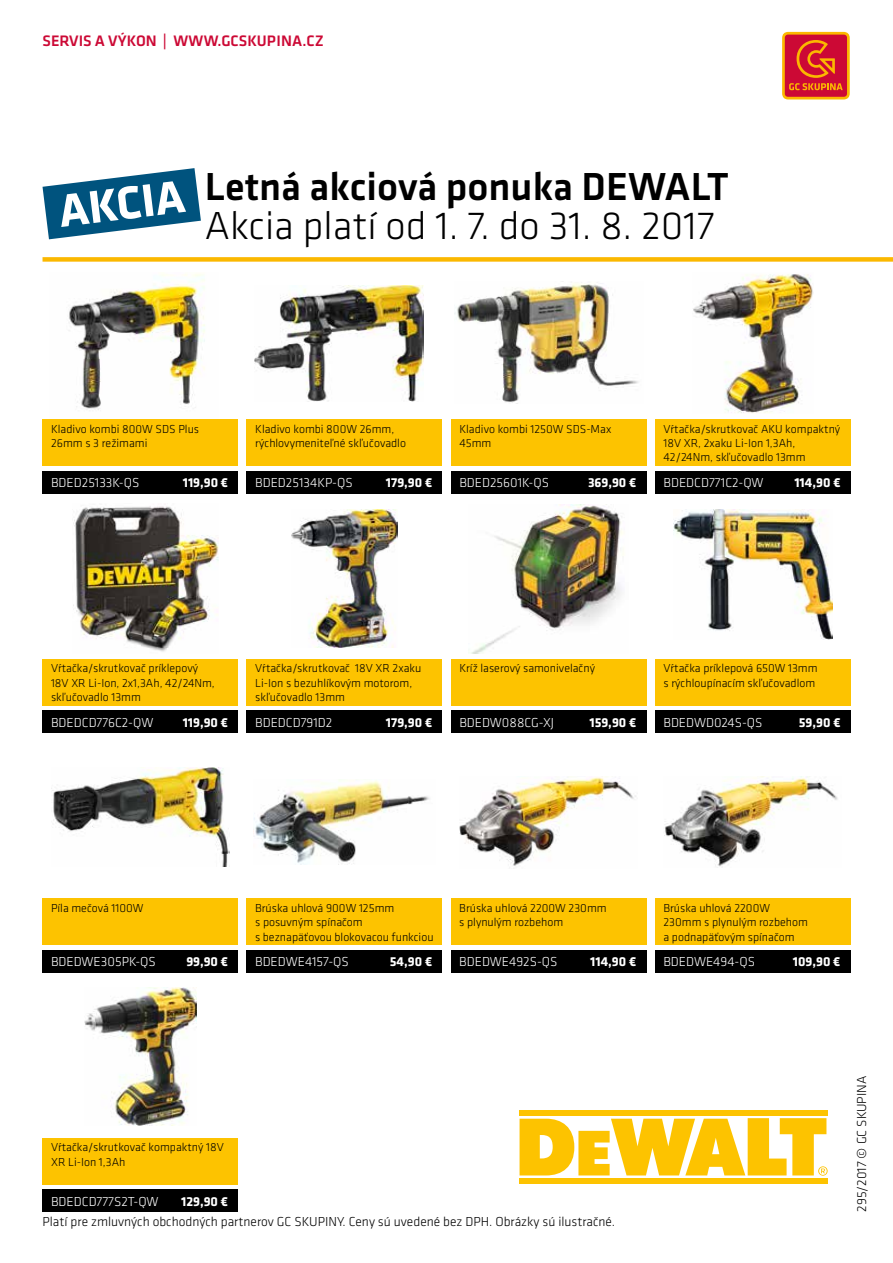
<style>
.page{position:relative;width:893px;height:1263px;background:#fff}
.page>*{position:absolute;margin:0;border:0;box-sizing:border-box;transform-origin:0 0}
.t1{font:300 40.5px "GC Klavika";color:#000}
.t2{font:500 40.5px "GC Klavika";color:#000}
.t3{font:500 15px "GC Klavika Head";color:#cc0935}
.t4{font:300 13.5px "GC Klavika";color:#fff}
.t5{font:300 13.5px "GC Klavika";color:#000}
.t6{font:700 13.5px "GC Klavika";color:#fff}
.t7{font:300 12px/14.4px "GC Klavika";color:#000}
</style>
<div class="page">
<img style="left:673px;top:510px;width:159px;height:129px">
<img style="left:69px;top:274px;width:136px;height:136px">
<div style="left:43px;top:419px;width:195px;height:47px;background:#fdc300"></div>
<div style="left:43px;top:471px;width:195px;height:22px;background:#000"></div>
<div style="left:43px;top:659px;width:195px;height:46px;background:#fdc300"></div>
<div style="left:43px;top:710px;width:195px;height:23px;background:#000"></div>
<div style="left:43px;top:898px;width:195px;height:47px;background:#fdc300"></div>
<div style="left:43px;top:950px;width:195px;height:22px;background:#000"></div>
<div style="left:247px;top:419px;width:195px;height:47px;background:#fdc300"></div>
<div style="left:247px;top:471px;width:195px;height:22px;background:#000"></div>
<div style="left:247px;top:659px;width:195px;height:46px;background:#fdc300"></div>
<div style="left:247px;top:710px;width:195px;height:23px;background:#000"></div>
<div style="left:247px;top:898px;width:195px;height:47px;background:#fdc300"></div>
<div style="left:247px;top:950px;width:195px;height:22px;background:#000"></div>
<div style="left:451px;top:419px;width:195px;height:47px;background:#fdc300"></div>
<div style="left:451px;top:471px;width:195px;height:22px;background:#000"></div>
<div style="left:451px;top:659px;width:195px;height:46px;background:#fdc300"></div>
<div style="left:451px;top:710px;width:195px;height:23px;background:#000"></div>
<div style="left:451px;top:898px;width:195px;height:47px;background:#fdc300"></div>
<div style="left:451px;top:950px;width:195px;height:22px;background:#000"></div>
<div style="left:655px;top:419px;width:195px;height:47px;background:#fdc300"></div>
<div style="left:655px;top:471px;width:195px;height:22px;background:#000"></div>
<div style="left:655px;top:659px;width:195px;height:46px;background:#fdc300"></div>
<div style="left:655px;top:710px;width:195px;height:23px;background:#000"></div>
<div style="left:655px;top:898px;width:195px;height:47px;background:#fdc300"></div>
<div style="left:655px;top:950px;width:195px;height:22px;background:#000"></div>
<div style="left:519px;top:1110px;width:308px;height:6px;background:#fdc300"></div>
<div style="left:519px;top:1178px;width:308px;height:6px;background:#fdc300"></div>
<svg style="left:520px;top:1118px;width:308px;height:58px"></svg>
<img style="left:454px;top:283px;width:185px;height:120px">
<img style="left:693px;top:274px;width:120px;height:139px">
<img style="left:73px;top:506px;width:146px;height:146px">
<img style="left:254px;top:780px;width:176px;height:85px">
<img style="left:459px;top:776px;width:177px;height:90px">
<img style="left:664px;top:777px;width:174px;height:90px">
<div style="left:43px;top:1138px;width:195px;height:46px;background:#fdc300"></div>
<div style="left:43px;top:1189px;width:195px;height:23px;background:#000"></div>
<img style="left:292px;top:510px;width:105px;height:137px">
<img style="left:471px;top:504px;width:153px;height:149px">
<img style="left:254px;top:286px;width:170px;height:115px">
<img style="left:51px;top:767px;width:178px;height:99px">
<img style="left:84px;top:987px;width:112px;height:139px">
<div style="left:43px;top:257px;width:850px;height:5px;background:#fbb800"></div>
<svg style="left:782px;top:32px;width:68px;height:67px"></svg>
<div style="left:785px;top:35px;width:62px;height:62px;background:#cc0935;border-radius:3px"></div>
<svg style="left:789px;top:40px;width:54px;height:50px"></svg>
<svg style="left:43px;top:168px;width:158px;height:71px"></svg>
<p class="t3" style="left:43px;top:30px;width:283px">SERVIS A VÝKON | WWW.GCSKUPINA.CZ</p>
<h1 class="t2" style="left:205px;top:160px;width:526px">Letná akciová ponuka DEWALT</h1>
<h1 class="t1" style="left:205px;top:202px;width:511px">Akcia platí od 1. 7. do 31. 8. 2017</h1>
<p class="t7" style="left:51px;top:421px;width:150px">Kladivo kombi 800W SDS Plus<br>26mm s 3 režimami</p>
<p class="t4" style="left:51px;top:474px;width:90px">BDED25133K-QS</p>
<p class="t6" style="left:183px;top:473px;width:47px">119,90 €</p>
<p class="t7" style="left:255px;top:421px;width:152px">Kladivo kombi 800W 26mm, rýchlovymeniteľné skľučovadlo</p>
<p class="t4" style="left:255px;top:474px;width:99px">BDED25134KP-QS</p>
<p class="t6" style="left:386px;top:473px;width:48px">179,90 €</p>
<p class="t7" style="left:459px;top:421px;width:153px">Kladivo kombi 1250W SDS-Max<br>45mm</p>
<p class="t4" style="left:459px;top:474px;width:91px">BDED25601K-QS</p>
<p class="t6" style="left:588px;top:473px;width:50px">369,90 €</p>
<p class="t7" style="left:663px;top:421px;width:178px">Vŕtačka/skrutkovač AKU kompaktný<br>18V XR, 2xaku Li-Ion 1,3Ah,<br>42/24Nm, skľučovadlo 13mm</p>
<p class="t4" style="left:663px;top:474px;width:102px">BDEDCD771C2-QW</p>
<p class="t6" style="left:794px;top:473px;width:48px">114,90 €</p>
<p class="t7" style="left:51px;top:661px;width:165px">Vŕtačka/skrutkovač príklepový<br>18V XR Li-Ion, 2x1,3Ah, 42/24Nm, skľučovadlo 13mm</p>
<p class="t4" style="left:51px;top:714px;width:104px">BDEDCD776C2-QW</p>
<p class="t6" style="left:183px;top:712px;width:47px">119,90 €</p>
<p class="t7" style="left:255px;top:661px;width:168px">Vŕtačka/skrutkovač 18V XR 2xaku<br>Li-Ion s bezuhlíkovým motorom, skľučovadlo 13mm</p>
<p class="t4" style="left:255px;top:714px;width:79px">BDEDCD791D2</p>
<p class="t6" style="left:386px;top:712px;width:48px">179,90 €</p>
<p class="t7" style="left:459px;top:661px;width:137px">Kríž laserový samonivelačný</p>
<p class="t4" style="left:459px;top:714px;width:96px">BDEDW088CG-XJ</p>
<p class="t6" style="left:590px;top:712px;width:48px">159,90 €</p>
<p class="t7" style="left:663px;top:661px;width:156px">Vŕtačka príklepová 650W 13mm s rýchloupínacím skľučovadlom</p>
<p class="t4" style="left:663px;top:714px;width:101px">BDEDWD024S-QS</p>
<p class="t6" style="left:799px;top:712px;width:43px">59,90 €</p>
<p class="t7" style="left:51px;top:900px;width:94px">Píla mečová 1100W</p>
<p class="t4" style="left:51px;top:953px;width:106px">BDEDWE305PK-QS</p>
<p class="t6" style="left:186px;top:952px;width:43px">99,90 €</p>
<p class="t7" style="left:255px;top:900px;width:180px">Brúska uhlová 900W 125mm<br>s posuvným spínačom<br>s beznapäťovou blokovacou funkciou</p>
<p class="t4" style="left:255px;top:953px;width:95px">BDEDWE4157-QS</p>
<p class="t6" style="left:390px;top:952px;width:44px">54,90 €</p>
<p class="t7" style="left:459px;top:900px;width:149px">Brúska uhlová 2200W 230mm s plynulým rozbehom</p>
<p class="t4" style="left:459px;top:953px;width:100px">BDEDWE492S-QS</p>
<p class="t6" style="left:590px;top:952px;width:48px">114,90 €</p>
<p class="t7" style="left:663px;top:900px;width:146px">Brúska uhlová 2200W<br>230mm s plynulým rozbehom a podnapäťovým spínačom</p>
<p class="t4" style="left:663px;top:953px;width:93px">BDEDWE494-QS</p>
<p class="t6" style="left:793px;top:952px;width:49px">109,90 €</p>
<p class="t7" style="left:51px;top:1140px;width:174px">Vŕtačka/skrutkovač kompaktný 18V<br>XR Li-Ion 1,3Ah</p>
<p class="t4" style="left:51px;top:1193px;width:109px">BDEDCD777S2T-QW</p>
<p class="t6" style="left:181px;top:1191px;width:48px">129,90 €</p>
<p class="t5" style="left:43px;top:1214px;width:574px">Platí pre zmluvných obchodných partnerov GC SKUPINY. Ceny sú uvedené bez DPH. Obrázky sú ilustračné.</p>
<p class="t5" style="left:853px;top:1212px;width:137px;rotate:-90deg">295/2017 © GC SKUPINA</p>
</div>
